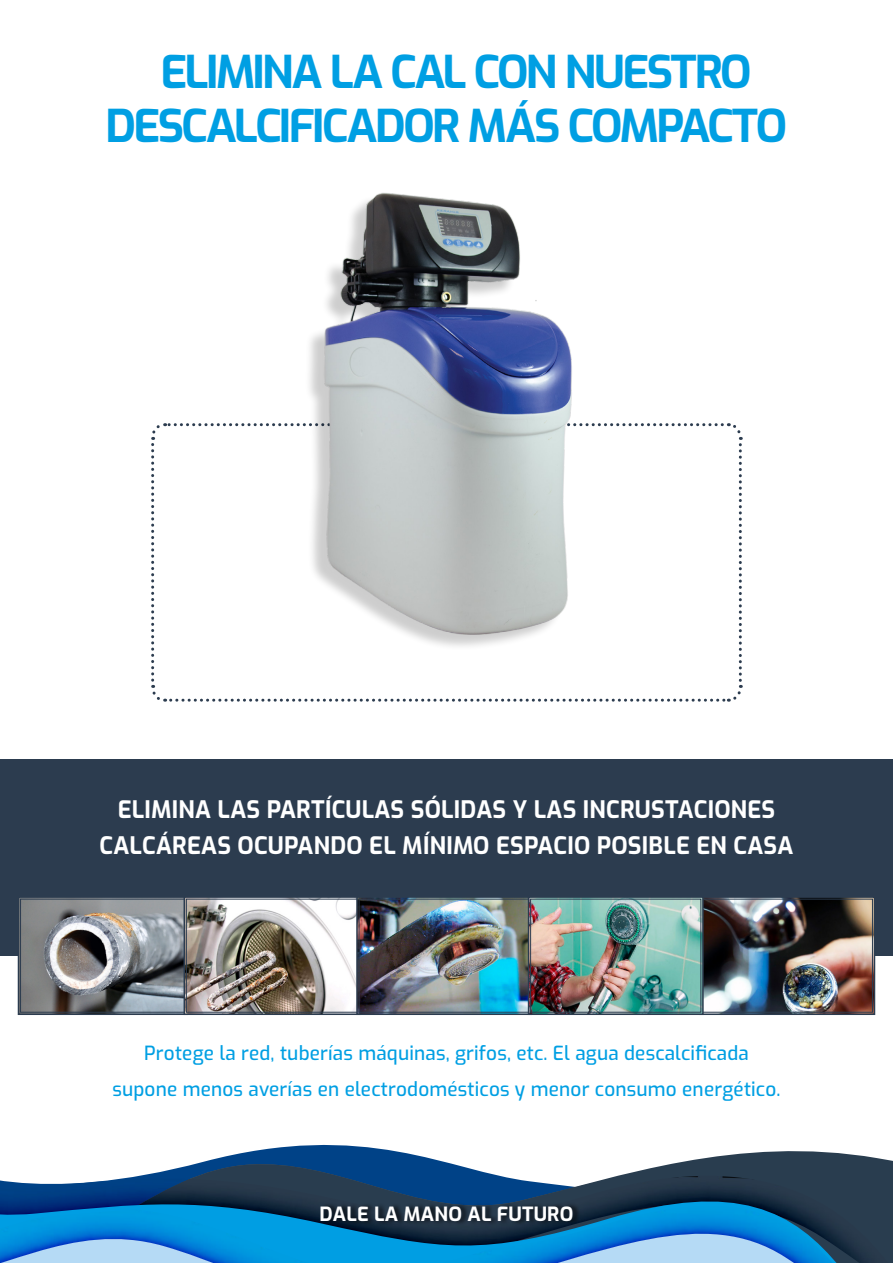
<style>
.page{position:relative;width:893px;height:1263px;background:#fff}
.page>*{position:absolute;margin:0;border:0;box-sizing:border-box;transform-origin:0 0}
.t1{font:700 45px/54px "Exo";letter-spacing:-.06em;color:#009fe3;text-align:center}
.t2{font:700 24px/36px "Exo";letter-spacing:.01em;color:#fff;text-align:center}
.t3{font:500 19.5px/36px "Exo";letter-spacing:.01em;color:#009fe3;text-align:center}
.t4{font:700 19.5px "Exo";letter-spacing:.01em;color:#fff}
.s1{font-size:46.5px;color:#fff}
</style>
<div class="page">
<div style="left:0;top:759px;width:893px;height:197px;background:#2c3c4f"></div>
<img style="left:17px;top:897px;width:859px;height:119px">
<div style="left:530px;top:899px;width:171px;height:113px;border:1px solid #2c3c4f"></div>
<svg style="left:165px;top:1144px;width:728px;height:27px"></svg>
<svg style="left:0;top:1171px;width:893px;height:34px;background:#2d4d6d"></svg>
<svg style="left:0;top:1205px;width:893px;height:58px;background:#2383bc"></svg>
<div style="left:321px;top:1202px;width:260px;height:24px;background:#000;opacity:.75"></div>
<svg style="left:151px;top:423px;width:592px;height:279px"></svg>
<div style="left:304px;top:195px;width:264px;height:456px;background:#000;opacity:.2"></div>
<img style="left:316px;top:192px;width:261px;height:452px">
<h1 class="t1" style="left:106px;top:42px;width:683px"><span class="s1">¿</span>ELIMINA LA CAL CON NUESTRO<br>DESCALCIFICADOR MÁS COMPACTO</h1>
<p class="t2" style="left:100px;top:789px;width:695px">ELIMINA LAS PARTÍCULAS SÓLIDAS Y LAS INCRUSTACIONES<br>CALCÁREAS OCUPANDO EL MÍNIMO ESPACIO POSIBLE EN CASA</p>
<p class="t3" style="left:112px;top:1034px;width:669px">Protege la red, tuberías máquinas, grifos, etc. El agua descalcificada supone menos averías en electrodomésticos y menor consumo energético.</p>
<p class="t4" style="left:320px;top:1199px;width:255px">DALE LA MANO AL FUTURO</p>
</div>
